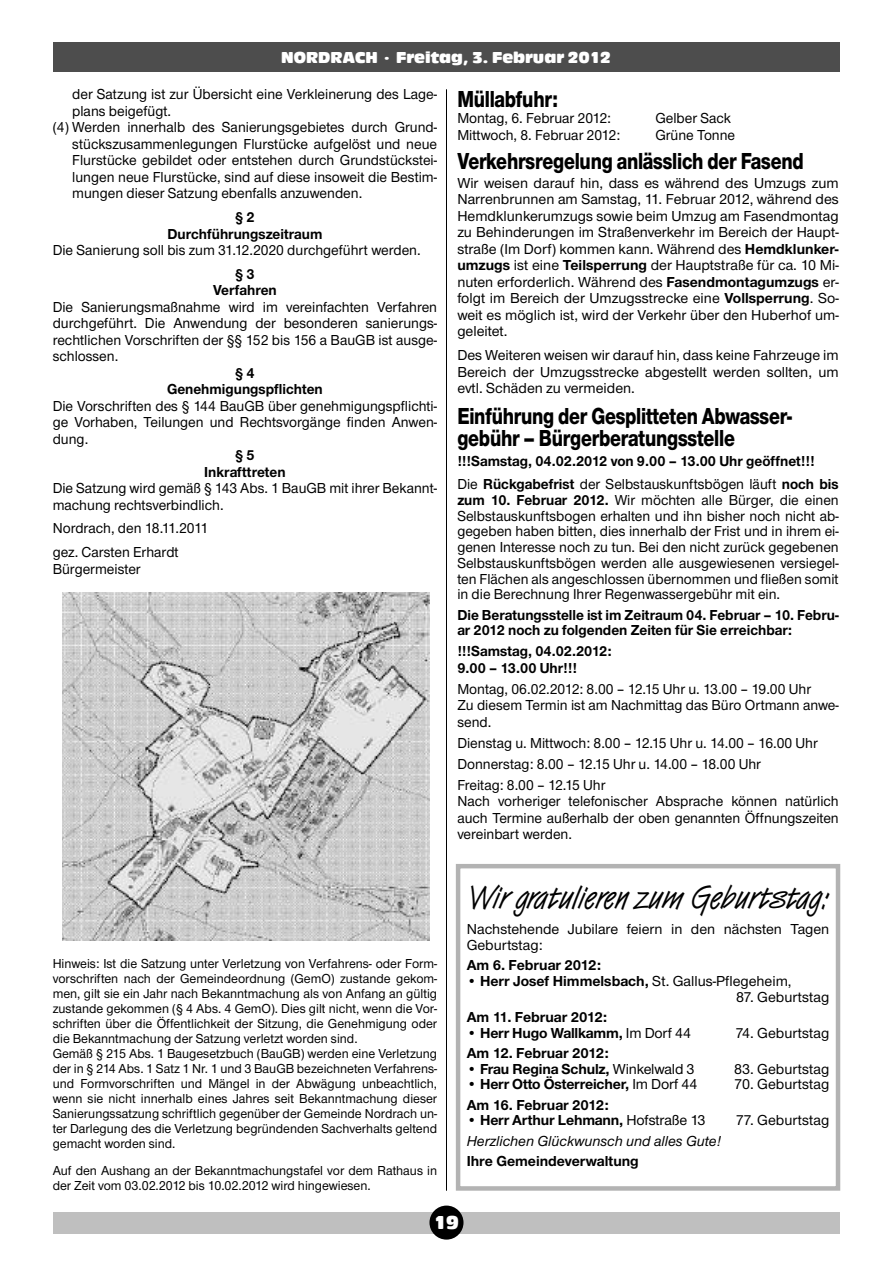
<style>
.page{position:relative;width:893px;height:1263px;background:#fff}
.page>*{position:absolute;margin:0;border:0;box-sizing:border-box;transform-origin:0 0}
.t1{font:33px "Van Dijk D";color:#000;scale:.94 1}
.t2{font:800 24px/22.5px "Nimbus Sans Novus T";letter-spacing:-.01em;color:#000;scale:.8 1}
.t3{font:19.5px "Antique Olive T Compact Ro 1";color:#fff}
.t4{font:16.5px "Antique Olive T Compact Ro 1";color:#fff}
.t5{font:500 15px/16.5px "Nimbus Sans Novus T";color:#000;text-align:justify}
.t6{font:700 15px/16.5px "Nimbus Sans Novus T";color:#000;text-align:center}
.t7{font:italic 500 15px "Nimbus Sans Novus T";color:#000}
.t8{font:500 13.5px/15px "Nimbus Sans Novus T";color:#000}
.s1{font-weight:700}
.s2{font-weight:500}
</style>
<div class="page">
<hr style="left:446px;top:89px;width:1px;height:1102px;background:#000">
<div style="left:53px;top:1212px;width:786px;height:21px;background:#bfbfbf"></div>
<div style="left:429px;top:1205px;width:34px;height:34px;background:#000;border-radius:50%"></div>
<div style="left:53px;top:43px;width:786px;height:29px;background:#4d4d4d"></div>
<div style="left:456px;top:864px;width:384px;height:327px;border:4px solid #b3b3b3"></div>
<img style="left:63px;top:593px;width:366px;height:347px">
<p class="t4" style="left:281px;top:47px;width:331px">NORDRACH · Freitag, 3. Februar 2012</p>
<h2 class="t2" style="left:457px;top:87px;width:127px">Müllabfuhr:</h2>
<p class="t5" style="left:457px;top:110px;width:155px">Montag, 6. Februar 2012:</p>
<p class="t5" style="left:655px;top:110px;width:77px">Gelber Sack</p>
<p class="t5" style="left:457px;top:126px;width:164px">Mittwoch, 8. Februar 2012:</p>
<p class="t5" style="left:655px;top:126px;width:81px">Grüne Tonne</p>
<h2 class="t2" style="left:457px;top:150px;width:434px">Verkehrsregelung anlässlich der Fasend</h2>
<p class="t5" style="left:457px;top:174px;width:383px">Wir weisen darauf hin, dass es während des Umzugs zum Narrenbrunnen am Samstag, 11. Februar 2012, während des Hemdklunkerumzugs sowie beim Umzug am Fasendmontag zu Behinderungen im Straßenverkehr im Bereich der Haupt&shy;straße (Im Dorf) kommen kann. Während des <span class="s1">Hemdklunker&shy;umzugs</span> ist eine <span class="s1">Teilsperrung</span> der Hauptstraße für ca. 10 Mi&shy;nuten erforderlich. Während des <span class="s1">Fasendmontagumzugs</span> er&shy;folgt im Bereich der Umzugsstrecke eine <span class="s1">Vollsperrung</span>. So&shy;weit es möglich ist, wird der Verkehr über den Huberhof um&shy;geleitet.</p>
<p class="t5" style="left:457px;top:347px;width:383px">Des Weiteren weisen wir darauf hin, dass keine Fahrzeuge im Bereich der Umzugsstrecke abgestellt werden sollten, um evtl. Schäden zu vermeiden.</p>
<h2 class="t2" style="left:457px;top:404px;width:420px">Einführung der Gesplitteten Abwasser&shy;gebühr – Bürgerberatungsstelle</h2>
<p class="t6" style="left:457px;top:449px;width:383px;line-height:23px;text-align:left">!!!Samstag, 04.02.2012 von 9.00 – 13.00 Uhr geöffnet!!!<br><span class="s2">Die</span> Rückgabefrist <span class="s2">der Selbstauskunftsbögen läuft</span> noch bis</p>
<p class="t5" style="left:457px;top:492px;width:383px;line-height:15.8px"><span class="s1">zum 10. Februar 2012.</span> Wir möchten alle Bürger, die einen Selbstauskunftsbogen erhalten und ihn bisher noch nicht ab&shy;gegeben haben bitten, dies innerhalb der Frist und in ihrem ei&shy;genen Interesse noch zu tun. Bei den nicht zurück gegebenen Selbstauskunftsbögen werden alle ausgewiesenen versiegel&shy;ten Flächen als angeschlossen übernommen und fließen somit in die Berechnung Ihrer Regenwassergebühr mit ein.</p>
<p class="t6" style="left:457px;top:606px;width:383px;line-height:15.8px;text-align:left">Die Beratungsstelle ist im Zeitraum 04. Februar – 10. Febru&shy;ar 2012 noch zu folgenden Zeiten für Sie erreichbar:</p>
<p class="t6" style="left:457px;top:643px;width:156px;text-align:left">!!!Samstag, 04.02.2012:<br>9.00 – 13.00 Uhr!!!</p>
<p class="t5" style="left:457px;top:680px;width:383px;text-align:left">Montag, 06.02.2012: 8.00 – 12.15 Uhr u. 13.00 – 19.00 Uhr<br>Zu diesem Termin ist am Nachmittag das Büro Ortmann anwe&shy;send.</p>
<p class="t5" style="left:457px;top:732px;width:362px;line-height:21px;text-align:left">Dienstag u. Mittwoch: 8.00 – 12.15 Uhr u. 14.00 – 16.00 Uhr<br>Donnerstag: 8.00 – 12.15 Uhr u. 14.00 – 18.00 Uhr<br>Freitag: 8.00 – 12.15 Uhr</p>
<p class="t5" style="left:457px;top:793px;width:383px">Nach vorheriger telefonischer Absprache können natürlich auch Termine außerhalb der oben genannten Öffnungszeiten vereinbart werden.</p>
<p class="t5" style="left:72px;top:86px;width:366px">der Satzung ist zur Übersicht eine Verkleinerung des Lage-</p>
<p class="t5" style="left:72px;top:102px;width:100px">plans beigefügt.</p>
<p class="t5" style="left:53px;top:119px;width:386px">(4) Werden innerhalb des Sanierungsgebietes durch Grund-</p>
<p class="t5" style="left:72px;top:135px;width:366px">stückszusammenlegungen Flurstücke aufgelöst und neue</p>
<p class="t5" style="left:72px;top:152px;width:366px">Flurstücke gebildet oder entstehen durch Grundstückstei-</p>
<p class="t5" style="left:72px;top:168px;width:366px">lungen neue Flurstücke, sind auf diese insoweit die Bestim-</p>
<p class="t5" style="left:72px;top:185px;width:292px">mungen dieser Satzung ebenfalls anzuwenden.</p>
<p class="t6" style="left:167px;top:209px;width:157px">§2<br>Durchführungszeitraum</p>
<p class="t5" style="left:53px;top:242px;width:369px">Die Sanierung soll bis zum 31.12.2020 durchgeführt werden.</p>
<p class="t6" style="left:213px;top:265px;width:65px">§3<br>Verfahren</p>
<p class="t5" style="left:53px;top:298px;width:386px">Die Sanierungsmaßnahme wird im vereinfachten Verfahren durchgeführt. Die Anwendung der besonderen sanierungs&shy;rechtlichen Vorschriften der §§ 152 bis 156 a BauGB ist ausge&shy;schlossen.</p>
<p class="t6" style="left:167px;top:364px;width:157px">§4<br>Genehmigungspflichten</p>
<p class="t5" style="left:53px;top:397px;width:386px">Die Vorschriften des § 144 BauGB über genehmigungspflichti&shy;ge Vorhaben, Teilungen und Rechtsvorgänge finden Anwen&shy;dung.</p>
<p class="t6" style="left:204px;top:447px;width:83px">§5<br>Inkrafttreten</p>
<p class="t5" style="left:53px;top:480px;width:386px">Die Satzung wird gemäß § 143 Abs. 1 BauGB mit ihrer Bekannt&shy;machung rechtsverbindlich.</p>
<p class="t5" style="left:53px;top:516px;width:157px;line-height:23.7px">Nordrach, den 18.11.2011 gez. Carsten Erhardt</p>
<p class="t5" style="left:53px;top:560px;width:89px">Bürgermeister</p>
<p class="t8" style="left:53px;top:956px;width:386px">Hinweis: Ist die Satzung unter Verletzung von Verfahrens- oder Form&shy;vorschriften nach der Gemeindeordnung (GemO) zustande gekom&shy;men, gilt sie ein Jahr nach Bekanntmachung als von Anfang an gültig zustande gekommen (§ 4 Abs. 4 GemO). Dies gilt nicht, wenn die Vor&shy;schriften über die Öffentlichkeit der Sitzung, die Genehmigung oder die Bekanntmachung der Satzung verletzt worden sind.<br>Gemäß § 215 Abs. 1 Baugesetzbuch (BauGB) werden eine Verletzung der in § 214 Abs. 1 Satz 1 Nr. 1 und 3 BauGB bezeichneten Verfahrens&shy;und Formvorschriften und Mängel in der Abwägung unbeachtlich, wenn sie nicht innerhalb eines Jahres seit Bekanntmachung dieser Sanierungssatzung schriftlich gegenüber der Gemeinde Nordrach un&shy;ter Darlegung des die Verletzung begründenden Sachverhalts geltend gemacht worden sind.</p>
<p class="t8" style="left:53px;top:1163px;width:386px">Auf den Aushang an der Bekanntmachungstafel vor dem Rathaus in der Zeit vom 03.02.2012 bis 10.02.2012 wird hingewiesen.</p>
<h3 class="t3" style="left:433px;top:1210px;width:27px">19</h3>
<h1 class="t1" style="left:467px;top:877px;width:387px">Wir gratulieren zum Geburtstag:</h1>
<p class="t5" style="left:467px;top:921px;width:364px;line-height:15.8px">Nachstehende Jubilare feiern in den nächsten Tagen<br>Geburtstag:</p>
<p class="t6" style="left:467px;top:957px;width:136px">Am 6. Februar 2012:</p>
<p class="t6" style="left:467px;top:972px;width:326px">• Herr Josef Himmelsbach, <span class="s2">St. Gallus-Pflegeheim,</span></p>
<p class="t5" style="left:736px;top:988px;width:95px">87. Geburtstag</p>
<p class="t6" style="left:467px;top:1008px;width:142px">Am 11. Februar 2012:</p>
<p class="t6" style="left:467px;top:1024px;width:226px">• Herr Hugo Wallkamm, <span class="s2">Im Dorf 44</span></p>
<p class="t5" style="left:735px;top:1024px;width:95px">74. Geburtstag</p>
<p class="t6" style="left:467px;top:1044px;width:144px">Am 12. Februar 2012:</p>
<p class="t6" style="left:467px;top:1060px;width:229px">• Frau Regina Schulz, <span class="s2">Winkelwald 3</span></p>
<p class="t5" style="left:734px;top:1060px;width:97px">83. Geburtstag</p>
<p class="t6" style="left:467px;top:1076px;width:232px">• Herr Otto Österreicher, <span class="s2">Im Dorf 44</span></p>
<p class="t5" style="left:734px;top:1076px;width:97px">70. Geburtstag</p>
<p class="t6" style="left:467px;top:1096px;width:144px">Am 16. Februar 2012:</p>
<p class="t6" style="left:467px;top:1112px;width:240px">• Herr Arthur Lehmann, <span class="s2">Hofstraße 13</span></p>
<p class="t5" style="left:736px;top:1112px;width:95px">77. Geburtstag</p>
<p class="t7" style="left:467px;top:1132px;width:256px">Herzlichen Glückwunsch und alles Gute!</p>
<p class="t6" style="left:467px;top:1152px;width:174px">Ihre Gemeindeverwaltung</p>
</div>
